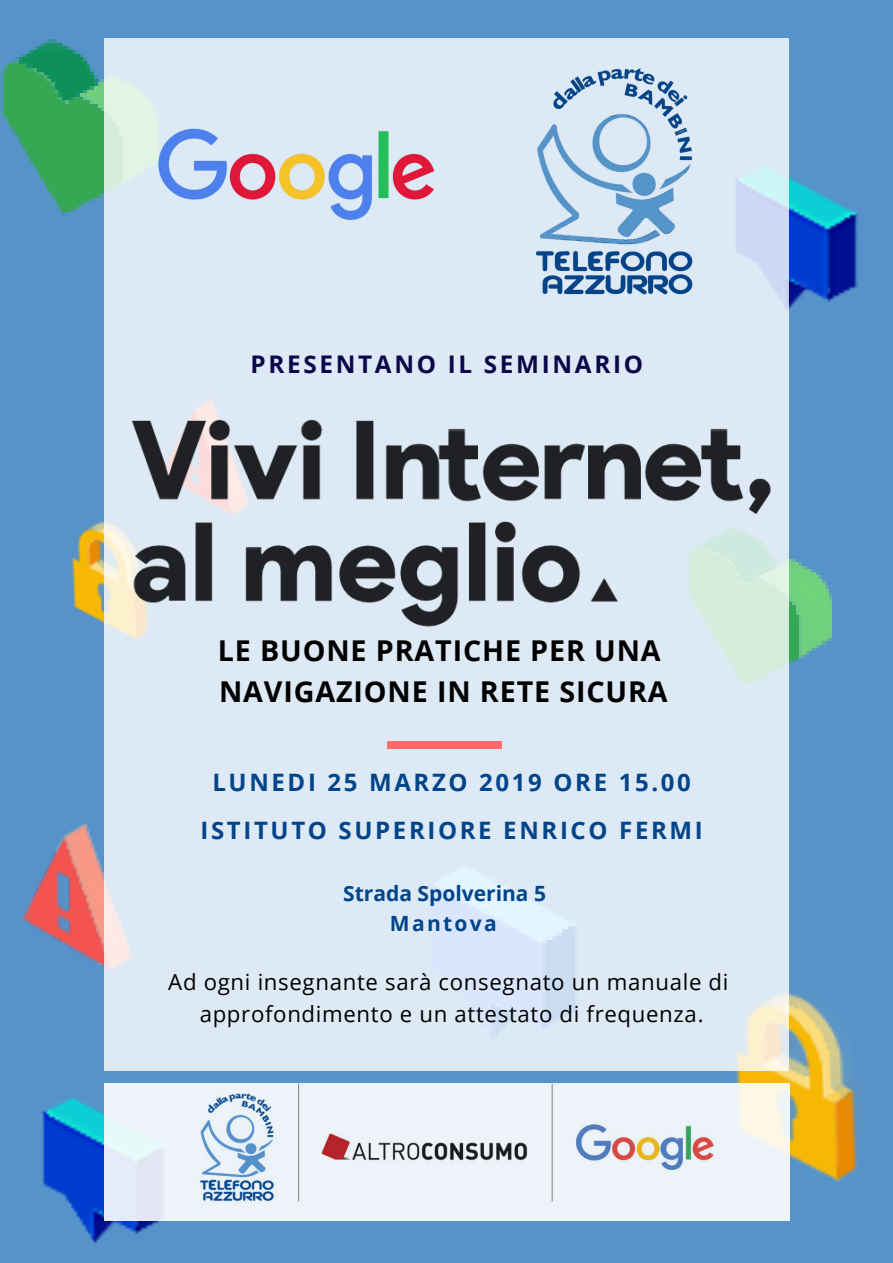
<style>
.page{position:relative;width:893px;height:1263px;background:#5693ca}
.page>*{position:absolute;margin:0;border:0;box-sizing:border-box;transform-origin:0 0}
.t1{font:700 28.72px/41.1px "Open Sans";letter-spacing:.03em;color:#000}
.t2{font:700 24.3px "Open Sans";letter-spacing:.11em;color:#0c0649}
.t3{font:700 24px/48.2px "Open Sans";letter-spacing:.11em;color:#004489;text-align:center}
.t4{font:22.2px/31.7px "Open Sans";letter-spacing:.03em;color:#000;text-align:center}
.t5{font:700 21px/29.7px "Open Sans";color:#004489;text-align:center}
</style>
<div class="page">
<img style="left:735px;top:961px;width:123px;height:235px">
<img style="left:788px;top:572px;width:44px;height:188px">
<img style="left:22px;top:824px;width:82px;height:143px">
<img style="left:41px;top:1083px;width:178px;height:160px">
<img style="left:105px;top:1083px;width:684px;height:137px">
<img style="left:1px;top:39px;width:103px;height:177px">
<img style="left:71px;top:521px;width:33px;height:103px">
<img style="left:788px;top:113px;width:71px;height:258px">
<div style="left:104px;top:38px;width:684px;height:1033px;background:#dde9f4"></div>
<img style="left:144px;top:113px;width:291px;height:107px">
<div style="left:387px;top:741px;width:115px;height:7px;background:#ff6b6b"></div>
<img style="left:535px;top:68px;width:226px;height:227px">
<img style="left:104px;top:386px;width:714px;height:263px">
<p class="t2" style="left:250px;top:347px;width:394px">PRESENTANO IL SEMINARIO</p>
<p class="t1" style="left:218px;top:629px;width:451px">LE BUONE PRATICHE PER UNA<br>NAVIGAZIONE IN RETE SICURA</p>
<p class="t3" style="left:200px;top:757px;width:504px">LUNEDI 25 MARZO 2019 ORE 15.00<br>ISTITUTO SUPERIORE ENRICO FERMI</p>
<p class="t5" style="left:343px;top:878px;width:204px">Strada Spolverina 5<br>Mantova</p>
<p class="t4" style="left:168px;top:965px;width:562px">Ad ogni insegnante sarà consegnato un manuale di approfondimento e un attestato di frequenza.</p>
</div>
